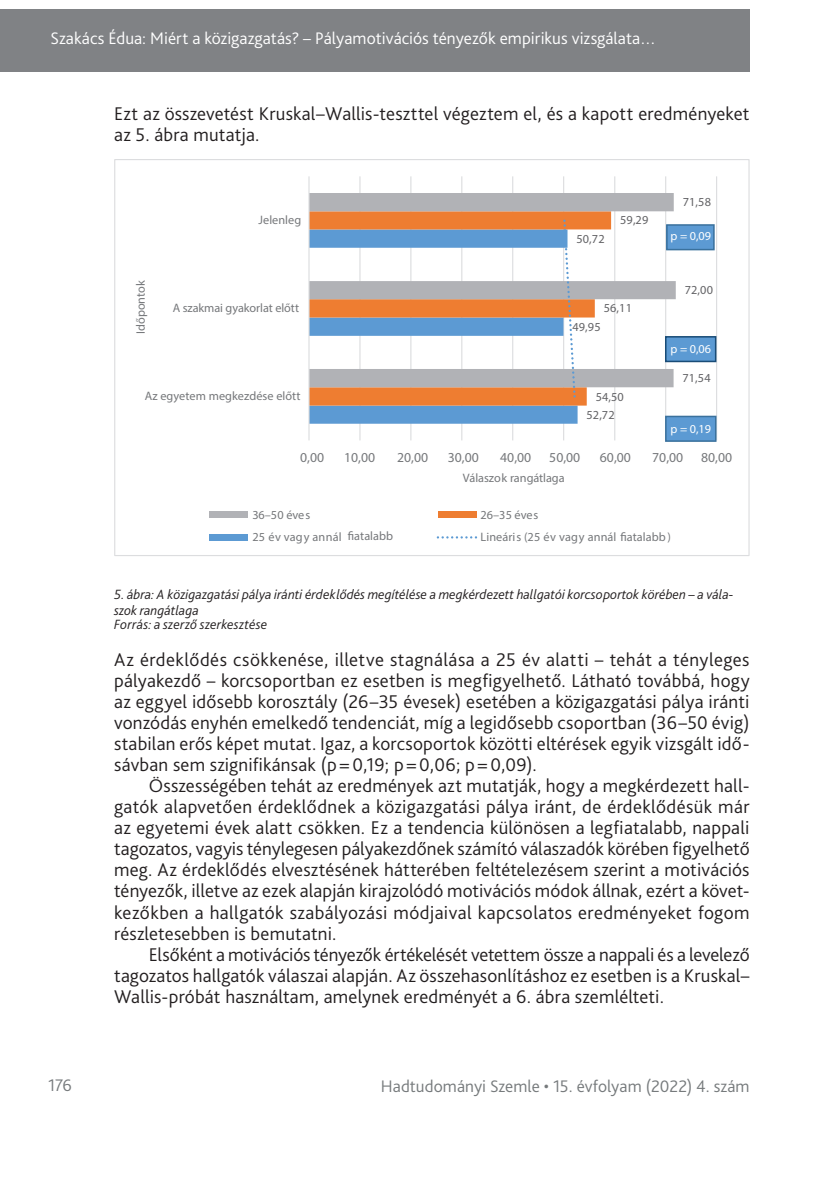
<style>
.page{position:relative;width:834px;height:1181px;background:#fff}
.page>*{position:absolute;margin:0;border:0;box-sizing:border-box;transform-origin:0 0}
._1__Body{font:300 19.25px/21px "Bliss Pro";letter-spacing:.02em;color:#231f20;text-align:justify}
._2__Body_1st_paragra{font:300 19.25px/21px "Bliss Pro";letter-spacing:.025em;color:#231f20;text-align:justify}
.t1{font:300 17.5px "Bliss Pro";letter-spacing:.005em;color:#fff}
.t2{font:300 17.5px "Bliss Pro";letter-spacing:.005em;color:#767a7c}
.Ábra__képalárás{font:italic 300 14px/15.8px "Bliss Pro";color:#231f20}
.ábra_forrás{font:italic 300 14px "Bliss Pro";letter-spacing:.015em;color:#231f20}
.t3{font:13.65px "Myriad Pro";color:#76787b}
.t4{font:12.25px/22.1px "Myriad Pro";letter-spacing:.005em;color:#76787b}
.t5{font:12.25px "Myriad Pro";letter-spacing:.015em;color:#636366}
.t6{font:12.25px "Myriad Pro";color:#fff}
</style>
<div class="page">
<div style="left:0;top:9px;width:749px;height:63px;background:#808285"></div>
<hr style="left:359px;top:176px;width:1px;height:264px;background:#dcdddf">
<hr style="left:410px;top:176px;width:1px;height:264px;background:#dcdddf">
<hr style="left:461px;top:176px;width:1px;height:264px;background:#dcdddf">
<hr style="left:512px;top:176px;width:1px;height:264px;background:#dcdddf">
<hr style="left:563px;top:176px;width:1px;height:264px;background:#dcdddf">
<hr style="left:614px;top:176px;width:1px;height:264px;background:#dcdddf">
<hr style="left:665px;top:176px;width:1px;height:264px;background:#dcdddf">
<hr style="left:716px;top:176px;width:1px;height:264px;background:#dcdddf">
<svg style="left:309px;top:405px;width:268px;height:19px;background:#659bce"></svg>
<svg style="left:309px;top:387px;width:302px;height:18px;background:#ee8946"></svg>
<svg style="left:309px;top:193px;width:366px;height:194px"></svg>
<hr style="left:308px;top:176px;width:1px;height:264px;background:#dcdddf">
<svg style="left:562px;top:218px;width:15px;height:181px"></svg>
<div style="left:210px;top:512px;width:38px;height:6px;background:#b1b2b6"></div>
<div style="left:438px;top:512px;width:38px;height:6px;background:#ee7d31"></div>
<div style="left:210px;top:534px;width:38px;height:6px;background:#5c9ad3"></div>
<svg style="left:438px;top:536px;width:38px;height:2px"></svg>
<div style="left:666px;top:225px;width:47px;height:25px;background:#5c9ad3"></div>
<div style="left:666px;top:224px;width:48px;height:26px;border:2px solid #3a719d"></div>
<div style="left:665px;top:416px;width:50px;height:25px;background:#5c9ad3"></div>
<div style="left:665px;top:416px;width:51px;height:26px;border:2px solid #3a719d"></div>
<div style="left:665px;top:337px;width:50px;height:24px;background:#5c9ad3"></div>
<div style="left:665px;top:336px;width:51px;height:26px;border:2px solid #194c77"></div>
<p class="t1" style="left:51px;top:27px;width:606px">Szakács Édua: Miért a közigazgatás? – Pályamotivációs tényezők empirikus vizsgálata…</p>
<p class="_1__Body" style="left:114px;top:103px;width:636px">Ezt az összevetést Kruskal–Wallis-teszttel végeztem el, és a kapott eredményeket az -5. ábra mutatja.</p>
<p class="t5" style="left:682px;top:194px;width:30px">71,58</p>
<p class="t4" style="left:258px;top:208px;width:44px">Jelenleg</p>
<p class="t5" style="left:620px;top:213px;width:30px">59,29</p>
<p class="t5" style="left:576px;top:231px;width:30px">50,72</p>
<p class="t6" style="left:670px;top:229px;width:42px">p = 0,09</p>
<p class="t4" style="left:130px;top:333px;width:55px;rotate:-90deg">Időpontok</p>
<p class="t4" style="left:173px;top:296px;width:128px">A szakmai gyakorlat előtt</p>
<p class="t5" style="left:603px;top:301px;width:30px">56,11</p>
<p class="t5" style="left:572px;top:319px;width:30px">49,95</p>
<p class="t5" style="left:684px;top:282px;width:30px">72,00</p>
<p class="t6" style="left:670px;top:341px;width:42px">p = 0,06</p>
<p class="t5" style="left:682px;top:370px;width:30px">71,54</p>
<p class="t4" style="left:145px;top:384px;width:157px">Az egyetem megkezdése előtt</p>
<p class="t5" style="left:595px;top:389px;width:30px">54,50</p>
<p class="t5" style="left:586px;top:407px;width:30px">52,72</p>
<p class="t6" style="left:670px;top:421px;width:42px">p = 0,196</p>
<p class="t3" style="left:300px;top:449px;width:25px">0,00</p>
<p class="t3" style="left:344px;top:449px;width:33px">10,00</p>
<p class="t3" style="left:397px;top:449px;width:33px">20,00</p>
<p class="t3" style="left:448px;top:449px;width:33px">30,00</p>
<p class="t3" style="left:500px;top:449px;width:33px">40,00</p>
<p class="t3" style="left:549px;top:449px;width:33px">50,00</p>
<p class="t3" style="left:599px;top:449px;width:33px">60,00</p>
<p class="t3" style="left:652px;top:449px;width:33px">70,00</p>
<p class="t3" style="left:701px;top:449px;width:33px">80,00</p>
<p class="t4" style="left:462px;top:466px;width:103px">Válaszok rangátlaga</p>
<p class="t4" style="left:252px;top:503px;width:142px">36–50 éves<br>25 év vagy annál fiatalabb</p>
<p class="t4" style="left:480px;top:503px;width:192px">26–35 éves<br>Lineáris (25 év vagy annál fiatalabb)</p>
<p class="Ábra__képalárás" style="left:114px;top:586px;width:621px">5. ábra: A közigazgatási pálya iránti érdeklődés megítélése a megkérdezett hallgatói korcsoportok körében – a vála&shy;szok rangátlaga</p>
<p class="ábra_forrás" style="left:114px;top:616px;width:155px">Forrás: a szerző szerkesztése</p>
<p class="_2__Body_1st_paragra" style="left:114px;top:649px;width:636px">Az érdeklődés csökkenése, illetve stagnálása a -25 év alatti – tehát a tényleges pályakezdő – korcsoportban ez esetben is megfigyelhető. Látható továbbá, hogy az eggyel idősebb korosztály (26–35 évesek) esetében a közigazgatási pálya iránti vonzódás enyhén emelkedő tendenciát, míg a legidősebb csoportban (36–50 évig) stabilan erős képet mutat. Igaz, a korcsoportok közötti eltérések egyik vizsgált idő&shy;sávban sem szignifikánsak (p = 0,19; p = 0,06; p = 0,09).</p>
<p class="_1__Body" style="left:114px;top:775px;width:636px;text-indent:35px">Összességében tehát az eredmények azt mutatják, hogy a megkérdezett hall&shy;gatók alapvetően érdeklődnek a közigazgatási pálya iránt, de érdeklődésük már az egyetemi évek alatt csökken. Ez a tendencia különösen a legfiatalabb, nappali tagozatos, vagyis ténylegesen pályakezdőnek számító válaszadók körében figyelhető meg. Az érdeklődés elvesztésének hátterében feltételezésem szerint a motivációs tényezők, illetve az ezek alapján kirajzolódó motivációs módok állnak, ezért a követ&shy;kezőkben a hallgatók szabályozási módjaival kapcsolatos eredményeket fogom részletesebben is bemutatni.</p>
<p class="_1__Body" style="left:114px;top:943px;width:637px;text-indent:35px">Elsőként a motivációs tényezők értékelését vetettem össze a nappali és a levelező tagozatos hallgatók válaszai alapján. Az összehasonlításhoz ez esetben is a Kruskal– Wallis-próbát használtam, amelynek eredményét a -6. ábra szemlélteti.</p>
<p class="t2" style="left:48px;top:1074px;width:25px">176</p>
<p class="t2" style="left:381px;top:1075px;width:370px">Hadtudományi Szemle • 15. évfolyam (2022) 4. szám</p>
</div>
